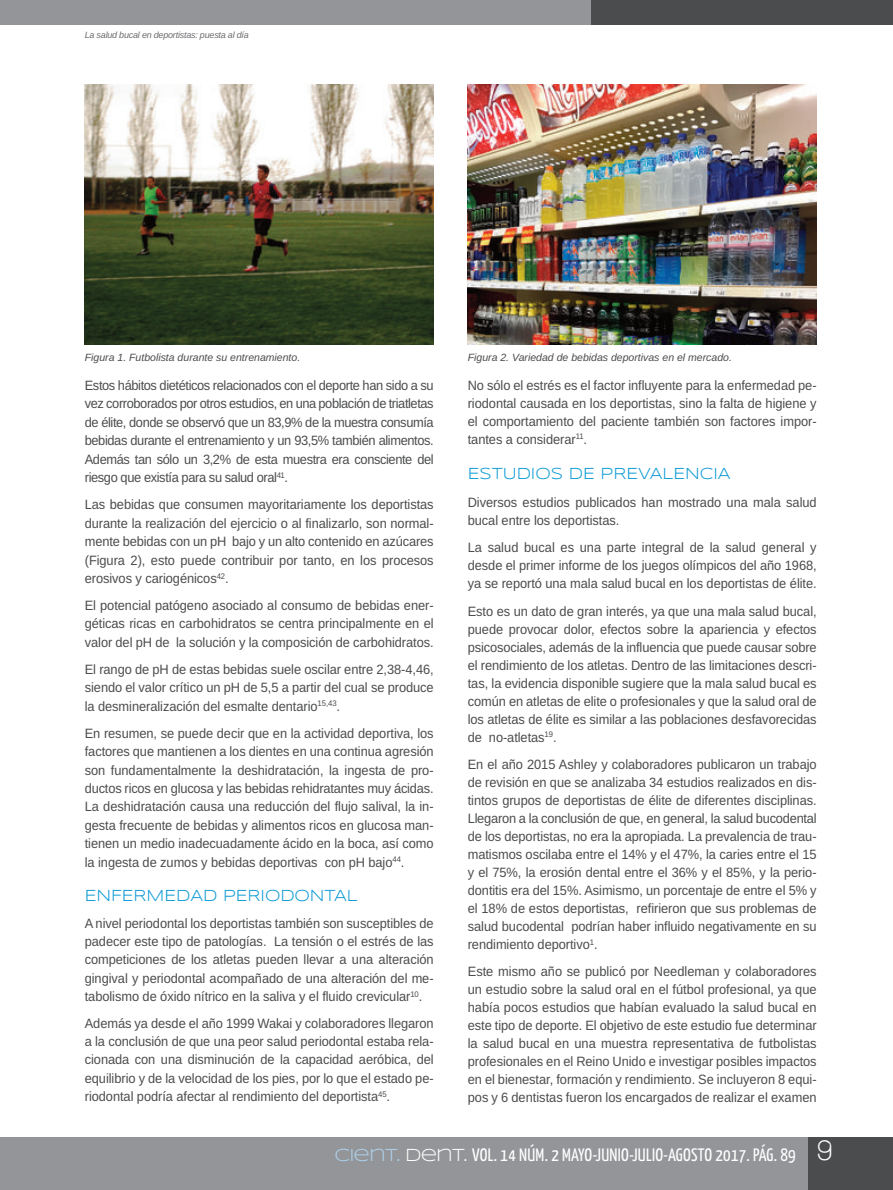
<style>
.page{position:relative;width:893px;height:1190px;background:#fff}
.page>*{position:absolute;margin:0;border:0;box-sizing:border-box;transform-origin:0 0}
.t1{font:700 30px "Walkway";color:#fff;scale:.9 1}
.t2{font:18px "Yanone Kaffeesatz";letter-spacing:.015em;color:#fff}
.t3{font:16.5px "Syncopate";letter-spacing:-.005em;color:#0a99d5;scale:.95 1}
.t4{font:13.5px/18px "Arimo";letter-spacing:-.005em;color:#4b4c4d;text-align:justify;scale:.95 1}
.t5{font:italic 10.5px "Arimo";color:#4b4c4d}
.t6{font:italic 9px "Arimo";letter-spacing:-.025em;color:#6c6d70}
.s1{font-family:"Syncopate";color:#add2ed}
.s2{font-family:"Syncopate"}
</style>
<div class="page">
<div style="left:0;top:1137px;width:892px;height:53px;background:#939598"></div>
<div style="left:0;top:0;width:599px;height:25px;background:#939598"></div>
<div style="left:591px;top:0;width:301px;height:25px;background:#4b4c4d"></div>
<div style="left:808px;top:1137px;width:84px;height:53px;background:#4b4c4d"></div>
<img style="left:85px;top:85px;width:348px;height:259px">
<img style="left:467px;top:85px;width:349px;height:259px">
<p class="t6" style="left:85px;top:30px;width:165px">La salud bucal en deportistas: puesta al día</p>
<p class="t5" style="left:85px;top:351px;width:217px">Figura 1. Futbolista durante su entrenamiento.</p>
<p class="t5" style="left:467px;top:351px;width:266px">Figura 2. Variedad de bebidas deportivas en el mercado.</p>
<p class="t4" style="left:85px;top:376px;width:369px;line-height:18.5px">Estos hábitos dietéticos relacionados con el deporte han sido a su vez corroborados por otros estudios, en una población de triatletas de élite, donde se observó que un 83,9% de la muestra consumía bebidas durante el entrenamiento y un 93,5% también alimentos.<br>Además tan sólo un 3,2% de esta muestra era consciente del riesgo que existía para su salud oral<sup>41</sup>.</p>
<p class="t4" style="left:85px;top:495px;width:369px;line-height:18.5px">Las bebidas que consumen mayoritariamente los deportistas durante la realización del ejercicio o al finalizarlo, son normal&shy;mente bebidas con un ph bajo y un alto contenido en azúcares (Figura 2), esto puede contribuir por tanto, en los procesos erosivos y cariogénicos<sup>42</sup>.</p>
<p class="t4" style="left:85px;top:596px;width:369px;line-height:18.5px">El potencial patógeno asociado al consumo de bebidas ener&shy;géticas ricas en carbohidratos se centra principalmente en el valor del ph de la solución y la composición de carbohidratos.</p>
<p class="t4" style="left:85px;top:660px;width:369px;line-height:18.5px">El rango de ph de estas bebidas suele oscilar entre 2,38-4,46, siendo el valor crítico un ph de 5,5 a partir del cual se produce la desmineralización del esmalte dentario<sup>15,43</sup>.</p>
<p class="t4" style="left:85px;top:724px;width:369px;line-height:18.5px">En resumen, se puede decir que en la actividad deportiva, los factores que mantienen a los dientes en una continua agresión son fundamentalmente la deshidratación, la ingesta de pro&shy;ductos ricos en glucosa y las bebidas rehidratantes muy ácidas.<br>La deshidratación causa una reducción del flujo salival, la in&shy;gesta frecuente de bebidas y alimentos ricos en glucosa man&shy;tienen un medio inadecuadamente ácido en la boca, así como la ingesta de zumos y bebidas deportivas con ph bajo<sup>44</sup>.</p>
<p class="t3" style="left:85px;top:886px;width:289px">ENFERMEDAD PERIODONTAL</p>
<p class="t4" style="left:85px;top:914px;width:369px">A nivel periodontal los deportistas también son susceptibles de padecer este tipo de patologías. La tensión o el estrés de las competiciones de los atletas pueden llevar a una alteración gingival y periodontal acompañado de una alteración del me&shy;tabolismo de óxido nítrico en la saliva y el fluido crevicular<sup>10</sup>.</p>
<p class="t4" style="left:85px;top:1014px;width:369px">Además ya desde el año 1999 Wakai y colaboradores llegaron a la conclusión de que una peor salud periodontal estaba rela&shy;cionada con una disminución de la capacidad aeróbica, del equilibrio y de la velocidad de los pies, por lo que el estado pe&shy;riodontal podría afectar al rendimiento del deportista<sup>45</sup>.</p>
<p class="t4" style="left:467px;top:376px;width:369px">No sólo el estrés es el factor influyente para la enfermedad pe&shy;riodontal causada en los deportistas, sino la falta de higiene y el comportamiento del paciente también son factores impor&shy;tantes a considerar<sup>11</sup>.</p>
<p class="t3" style="left:467px;top:464px;width:278px">ESTUDIOS DE PREVALENCIA</p>
<p class="t4" style="left:467px;top:493px;width:369px">Diversos estudios publicados han mostrado una mala salud bucal entre los deportistas.</p>
<p class="t4" style="left:467px;top:538px;width:369px">La salud bucal es una parte integral de la salud general y desde el primer informe de los juegos olímpicos del año 1968, ya se reportó una mala salud bucal en los deportistas de élite.</p>
<p class="t4" style="left:467px;top:602px;width:369px">Esto es un dato de gran interés, ya que una mala salud bucal, puede provocar dolor, efectos sobre la apariencia y efectos psicosociales, además de la influencia que puede causar sobre el rendimiento de los atletas. Dentro de las limitaciones descri&shy;tas, la evidencia disponible sugiere que la mala salud bucal es común en atletas de elite o profesionales y que la salud oral de los atletas de élite es similar a las poblaciones desfavorecidas de no-atletas<sup>19</sup>.</p>
<p class="t4" style="left:467px;top:755px;width:369px">En el año 2015 Ashley y colaboradores publicaron un trabajo de revisión en que se analizaba 34 estudios realizados en dis&shy;tintos grupos de deportistas de élite de diferentes disciplinas.<br>Llegaron a la conclusión de que, en general, la salud bucodental de los deportistas, no era la apropiada. La prevalencia de trau&shy;matismos oscilaba entre el 14% y el 47%, la caries entre el 15 y el 75%, la erosión dental entre el 36% y el 85%, y la perio&shy;dontitis era del 15%. Asimismo, un porcentaje de entre el 5% y el 18% de estos deportistas, refirieron que sus problemas de salud bucodental podrían haber influido negativamente en su rendimiento deportivo<sup>1</sup>.</p>
<p class="t4" style="left:467px;top:963px;width:369px">Este mismo año se publicó por Needleman y colaboradores un estudio sobre la salud oral en el fútbol profesional, ya que había pocos estudios que habían evaluado la salud bucal en este tipo de deporte. El objetivo de este estudio fue determinar la salud bucal en una muestra representativa de futbolistas profesionales en el Reino unido e investigar posibles impactos en el bienestar, formación y rendimiento. Se incluyeron 8 equi&shy;pos y 6 dentistas fueron los encargados de realizar el examen</p>
<h2 class="t2" style="left:334px;top:1144px;width:462px"><span class="s1">CIENT.</span> <span class="s2">DENT.</span> VOL. 14 NÚM. 2 MAYO-JUNIO-JULIO-AGOSTO 2017. PÁG. 89</h2>
<h1 class="t1" style="left:816px;top:1134px;width:19px">9</h1>
</div>
